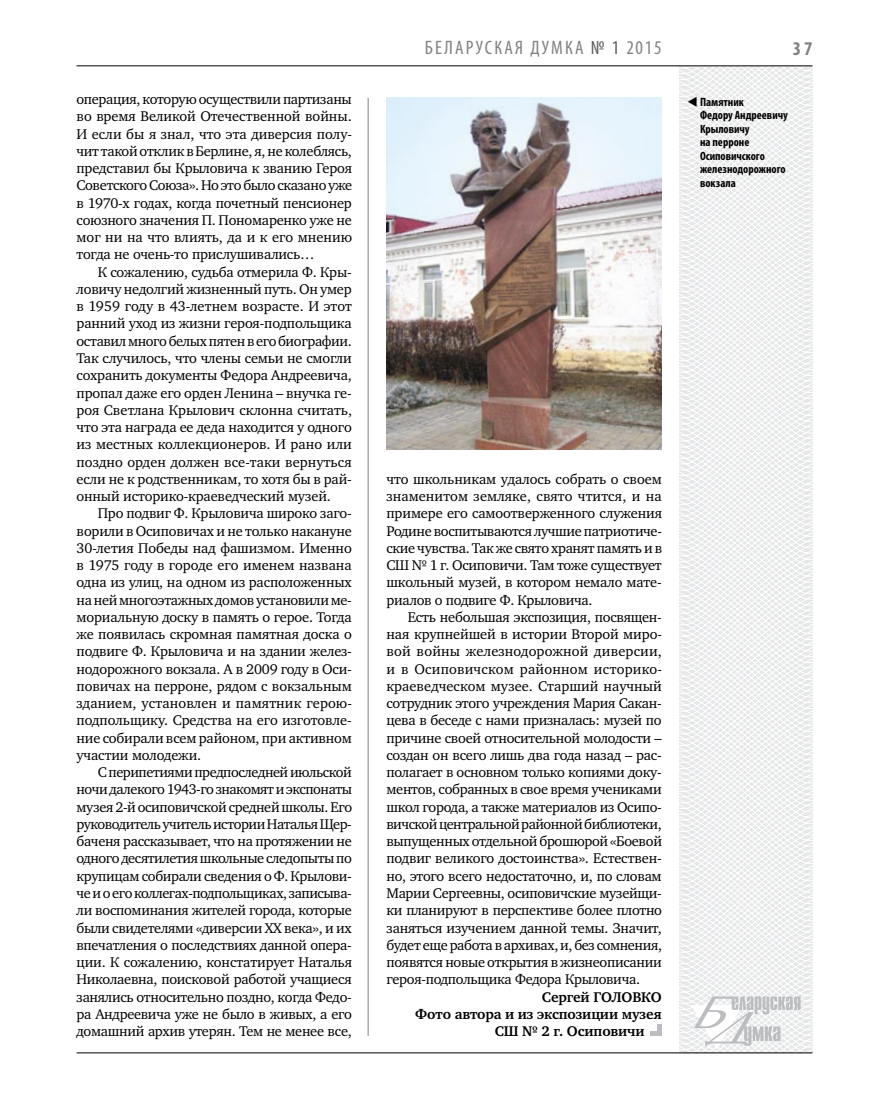
<style>
.page{position:relative;width:872px;height:1106px;background:#fff}
.page>*{position:absolute;margin:0;border:0;box-sizing:border-box;transform-origin:0 0}
.t1{font:condensed 19.5px "Myriad Pro";letter-spacing:.11em;color:#808285}
.t2{font:700 condensed 19.5px "Myriad Pro";color:#808285}
.t3{font:14.4px/17.2px "Charter C";letter-spacing:-.015em;color:#000;text-align:justify}
.t4{font:700 14.4px "Charter C";letter-spacing:-.01em;color:#000}
.t5{font:700 condensed 12px/13.5px "Myriad Pro";color:#000}
.s1{color:#58595b}
</style>
<div class="page">
<hr style="left:368px;top:98px;width:1px;height:938px;background:#808285">
<svg style="left:621px;top:65px;width:192px;height:989px"></svg>
<svg style="left:691px;top:996px;width:109px;height:53px"></svg>
<hr style="left:77px;top:65px;width:735px;height:1px;background:#000">
<hr style="left:77px;top:1052px;width:735px;height:1px;background:#000">
<img style="left:386px;top:97px;width:275px;height:352px">
<div style="left:657px;top:1024px;width:5px;height:12px;background:#bcbdc0"></div>
<div style="left:650px;top:1031px;width:12px;height:5px;background:#bcbdc0"></div>
<p class="t3" style="left:77px;top:91px;width:277px">операция, которую осуществили партизаны во время Великой Отечественной войны.<br>И если бы я знал, что эта диверсия полу&shy;чит такой отклик в Берлине, я, не колеблясь, представил бы Крыловича к званию Героя Советского Союза». Но это было сказано уже в 1970-х годах, когда почетный пенсионер союзного значения П. Пономаренко уже не мог ни на что влиять, да и к его мнению тогда не очень-то прислушивались…</p>
<p class="t3" style="left:77px;top:263px;width:277px;text-indent:21px">К сожалению, судьба отмерила Ф. Кры&shy;ловичу недолгий жизненный путь. Он умер в 1959 году в 43-летнем возрасте. И этот ранний уход из жизни героя-подпольщика оставил много белых пятен в его биографии.<br>Так случилось, что члены семьи не смогли сохранить документы Федора Андреевича, пропал даже его орден Ленина – внучка ге&shy;роя Светлана Крылович склонна считать, что эта награда ее деда находится у одного из местных коллекционеров. И рано или поздно орден должен все-таки вернуться если не к родственникам, то хотя бы в рай&shy;онный историко-краеведческий музей.</p>
<p class="t3" style="left:77px;top:505px;width:277px;text-indent:21px">Про подвиг Ф. Крыловича широко заго&shy;ворили в Осиповичах и не только накануне 30-летия Победы над фашизмом. Именно в 1975 году в городе его именем названа одна из улиц, на одном из расположенных на ней многоэтажных домов установили ме&shy;мориальную доску в память о герое. Тогда же появилась скромная памятная доска о подвиге Ф. Крыловича и на здании желез&shy;нодорожного вокзала. А в 2009 году в Оси&shy;повичах на перроне, рядом с вокзальным зданием, установлен и памятник герою&shy;подпольщику. Средства на его изготовле&shy;ние собирали всем районом, при активном участии молодежи.</p>
<p class="t3" style="left:77px;top:764px;width:277px;text-indent:21px">С перипетиями предпоследней июльской ночи далекого 1943-го знакомят и экспонаты музея 2-й осиповичской средней школы. Его руководитель учитель истории Наталья Щер&shy;баченя рассказывает, что на протяжении не одного десятилетия школьные следопыты по крупицам собирали сведения о Ф. Крылови&shy;че и о его коллегах-подпольщиках, записыва&shy;ли воспоминания жителей города, которые были свидетелями «диверсии ХХ века», и их впечатления о последствиях данной опера&shy;ции. К сожалению, констатирует Наталья Николаевна, поисковой работой учащиеся занялись относительно поздно, когда Федо&shy;ра Андреевича уже не было в живых, а его домашний архив утерян. Тем не менее все,</p>
<h1 class="t1" style="left:425px;top:36px;width:80px">БЕ ЛАРУСКАЯ</h1>
<h1 class="t1" style="left:530px;top:36px;width:133px">ДУМКА <span class="s1">№ 1</span> 2015</h1>
<h1 class="t2" style="left:793px;top:37px;width:21px">37</h1>
<p class="t5" style="left:700px;top:95px;width:89px;text-indent:-13px">▼ Памятник<br>Федору Андреевичу<br>Крыловичу<br>на перроне<br>Осиповичского железнодорожного вокзала</p>
<p class="t3" style="left:386px;top:470px;width:277px">что школьникам удалось собрать о своем знаменитом земляке, свято чтится, и на примере его самоотверженного служения Родине воспитываются лучшие патриотиче&shy;ские чувства. Так же свято хранят память и в СШ № 1 г. Осиповичи. Там тоже существует школьный музей, в котором немало мате&shy;риалов о подвиге Ф. Крыловича.</p>
<p class="t3" style="left:386px;top:608px;width:277px;text-indent:21px">Есть небольшая экспозиция, посвящен&shy;ная крупнейшей в истории Второй миро&shy;вой войны железнодорожной диверсии, и в Осиповичском районном историко&shy;краеведческом музее. Старший научный сотрудник этого учреждения Мария Сакан&shy;цева в беседе с нами призналась: музей по причине своей относительной молодости – создан он всего лишь два года назад – рас&shy;полагает в основном только копиями доку&shy;ментов, собранных в свое время учениками школ города, а также материалов из Осипо&shy;вичской центральной районной библиотеки, выпущенных отдельной брошюрой «Боевой подвиг великого достоинства». Естествен&shy;но, этого всего недостаточно, и, по словам Марии Сергеевны, осиповичские музейщи&shy;ки планируют в перспективе более плотно заняться изучением данной темы. Значит, будет еще работа в архивах, и, без сомнения, появятся новые открытия в жизнеописании героя-подпольщика Федора Крыловича.</p>
<p class="t4" style="left:542px;top:988px;width:121px">Сергей ГОЛОВКО</p>
<p class="t4" style="left:415px;top:1006px;width:248px">Фото автора и из экспозиции музея</p>
<p class="t4" style="left:495px;top:1023px;width:151px">СШ № 2 г. Осиповичи</p>
</div>
